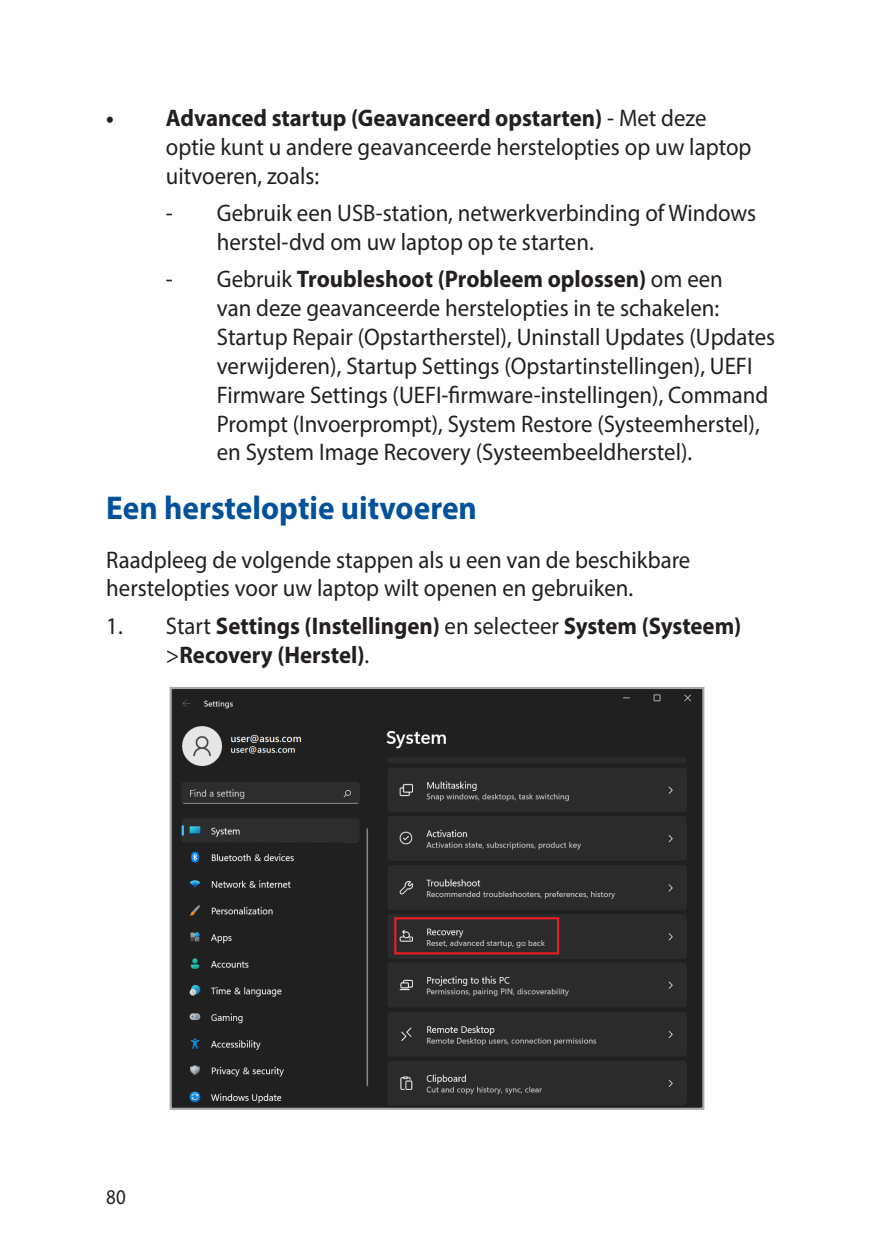
<style>
.page{position:relative;width:893px;height:1259px;background:#fff}
.page>*{position:absolute;margin:0;border:0;box-sizing:border-box;transform-origin:0 0}
.t1{font:700 33px "Myriad Pro";color:#01529a;scale:.95 1}
.t2{font:24px/28.8px "Myriad Pro";color:#231f20;scale:.95 1}
.t3{font:700 24px/28.8px "Myriad Pro";color:#231f20;scale:.95 1}
.t4{font:21px "Myriad Pro";color:#231f20;scale:.9 1}
.s1{font-weight:700}
.s2{font-weight:400}
</style>
<div class="page">
<img style="left:173px;top:690px;width:528px;height:417px">
<div style="left:170px;top:687px;width:534px;height:423px;border:2px solid #a8a9ad"></div>
<div style="left:394px;top:917px;width:165px;height:37px;border:2px solid #ee1d23"></div>
<p class="t2" style="left:166px;top:104px;width:618px;text-indent:-60px"><span class="s1">• Advanced startup (Geavanceerd opstarten)</span> - Met deze optie kunt u andere geavanceerde herstelopties op uw laptop uitvoeren, zoals:</p>
<p class="t2" style="left:217px;top:198px;width:569px;text-indent:-51px">- Gebruik een USB-station, netwerkverbinding of Windows herstel-dvd om uw laptop op te starten.</p>
<p class="t2" style="left:217px;top:265px;width:589px;text-indent:-51px">- Gebruik <span class="s1">Troubleshoot (Probleem oplossen)</span> om een<br>van deze geavanceerde herstelopties in te schakelen:<br>Startup Repair (Opstartherstel), Uninstall Updates (Updates verwijderen), Startup Settings (Opstartinstellingen), UEFI Firmware Settings (UEFI-firmware-instellingen), Command Prompt (Invoerprompt), System Restore (Systeemherstel), en System Image Recovery (Systeembeeldherstel).</p>
<h1 class="t1" style="left:106px;top:486px;width:392px">Een hersteloptie uitvoeren</h1>
<p class="t2" style="left:106px;top:545px;width:616px">Raadpleeg de volgende stappen als u een van de beschikbare herstelopties voor uw laptop wilt openen en gebruiken.</p>
<p class="t3" style="left:166px;top:610px;width:607px;text-indent:-60px"><span class="s2">1. Start</span> Settings (Instellingen) <span class="s2">en selecteer</span> System (Systeem) <span class="s2">&gt;</span>Recovery (Herstel)<span class="s2">.</span></p>
<p class="t4" style="left:106px;top:1184px;width:23px">80</p>
</div>
